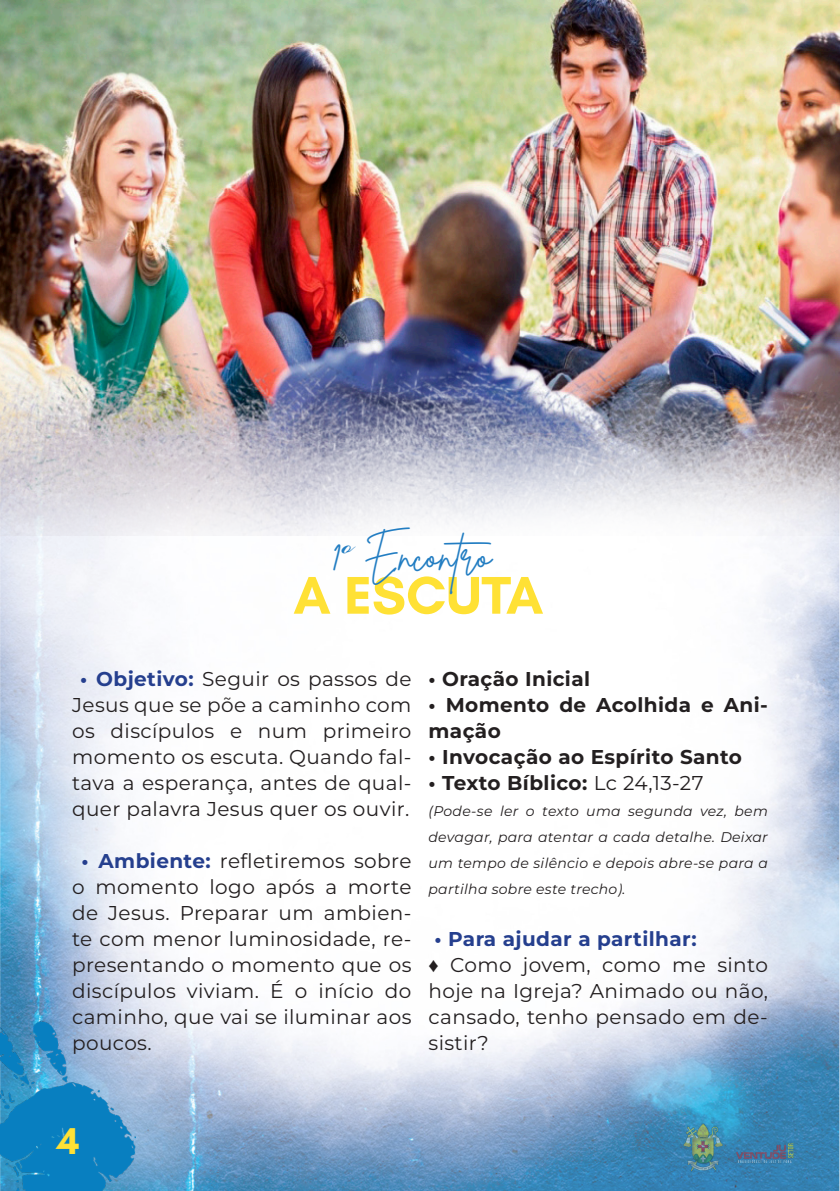
<style>
.page{position:relative;width:840px;height:1191px;background:#fff}
.page>*{position:absolute;margin:0;border:0;box-sizing:border-box;transform-origin:0 0}
.t1{font:700 54px "Glacial Indifference";color:#ffe135}
.t2{font:42px "Brittany Signature";color:#227dc2}
.t3{font:700 38px "Glacial Indifference";color:#ffe135}
.t4{font:20px/26px "Montserrat";letter-spacing:.02em;color:#231f20;text-align:justify}
.t5{font:700 20px/26px "Montserrat";letter-spacing:.02em;color:#231f20}
.t6{font:700 20px "Montserrat";letter-spacing:.02em;color:#253f8e}
.t7{font:italic 14px/26px "Montserrat";letter-spacing:.02em;color:#231f20;text-align:justify}
.s1{font-family:"Commercial Script BT";font-size:36px}
.s2{font-weight:700;color:#253f8e}
.s3{font-weight:400}
.s4{font-family:"Arial";font-weight:900}
</style>
<div class="page">
<img style="left:0;top:535px;width:839px;height:656px">
<img style="left:0;top:0;width:839px;height:535px">
<img style="left:0;top:1018px;width:135px;height:173px">
<img style="left:673px;top:1119px;width:130px;height:57px">
<p class="t2" style="left:332px;top:529px;width:171px">1<span class="s1">º</span> Encontro</p>
<p class="t1" style="left:293px;top:562px;width:251px">A ESCUTA</p>
<p class="t4" style="left:72px;top:665px;width:341px;text-align:center"><span class="s2">• Objetivo:</span> Seguir os passos de<br>Jesus que se põe a caminho com os discípulos e num primeiro momento os escuta. Quando fal&shy;tava a esperança, antes de qual&shy;quer palavra Jesus quer os ouvir.</p>
<p class="t4" style="left:72px;top:847px;width:341px;text-indent:9px"><span class="s2">• Ambiente:</span> refletiremos sobre o momento logo após a morte de Jesus. Preparar um ambien&shy;te com menor luminosidade, re&shy;presentando o momento que os discípulos viviam. É o início do caminho, que vai se iluminar aos poucos.</p>
<p class="t5" style="left:428px;top:665px;width:163px">• Oração Inicial</p>
<p class="t5" style="left:428px;top:691px;width:341px">• Momento de Acolhida e Ani&shy;mação</p>
<p class="t5" style="left:428px;top:743px;width:315px">• Invocação ao Espírito Santo</p>
<p class="t5" style="left:428px;top:769px;width:276px">• Texto Bíblico: <span class="s3">Lc 24,13-27</span></p>
<p class="t7" style="left:428px;top:797px;width:341px">(Pode-se ler o texto uma segunda vez, bem devagar, para atentar a cada detalhe. Deixar um tempo de silêncio e depois abre-se para a partilha sobre este trecho).</p>
<p class="t6" style="left:434px;top:925px;width:263px">• Para ajudar a partilhar:</p>
<p class="t4" style="left:428px;top:951px;width:341px"><span class="s4">♦</span> Como jovem, como me sinto hoje na Igreja? Animado ou não, cansado, tenho pensado em de&shy;sistir?</p>
<p class="t3" style="left:57px;top:1117px;width:24px">4</p>
</div>
